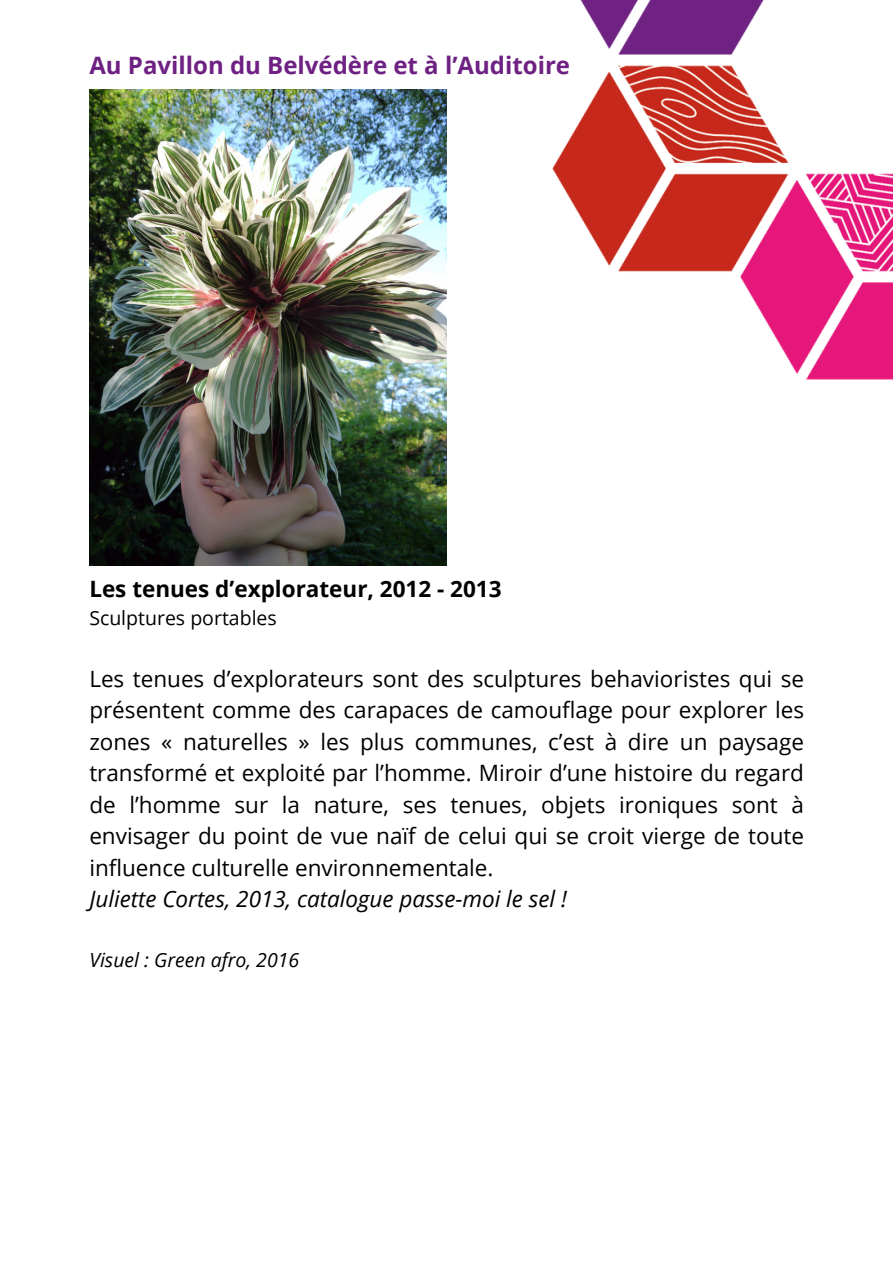
<style>
.page{position:relative;width:893px;height:1264px;background:#fff}
.page>*{position:absolute;margin:0;border:0;box-sizing:border-box;transform-origin:0 0}
.t1{font:700 24px "Open Sans";color:#6f2183}
.t2{font:22.5px/31.5px "Open Sans";color:#000;text-align:justify}
.t3{font:italic 22.5px "Open Sans";color:#000}
.t4{font:700 22.5px "Open Sans";color:#000}
.t5{font:italic 19.5px "Open Sans";color:#000}
.t6{font:19.5px "Open Sans";color:#000}
</style>
<div class="page">
<img style="left:552px;top:0;width:340px;height:380px">
<img style="left:89px;top:89px;width:357px;height:476px">
<p class="t1" style="left:89px;top:48px;width:482px">Au Pavillon du Belvédère et à l’Auditoire</p>
<p class="t4" style="left:89px;top:572px;width:413px">Les tenues d’explorateur, 2012 - 2013</p>
<p class="t6" style="left:89px;top:604px;width:189px">Sculptures portables</p>
<p class="t2" style="left:89px;top:662px;width:716px">Les tenues d’explorateurs sont des sculptures behavioristes qui se présentent comme des carapaces de camouflage pour explorer les zones « naturelles » les plus communes, c’est à dire un paysage transformé et exploité par l’homme. Miroir d’une histoire du regard de l’homme sur la nature, ses tenues, objets ironiques sont à envisager du point de vue naïf de celui qui se croit vierge de toute influence culturelle environnementale.</p>
<p class="t3" style="left:89px;top:883px;width:479px">Juliette Cortes, 2013, catalogue passe-moi le sel !</p>
<p class="t5" style="left:89px;top:946px;width:211px">Visuel : Green afro, 2016</p>
</div>
